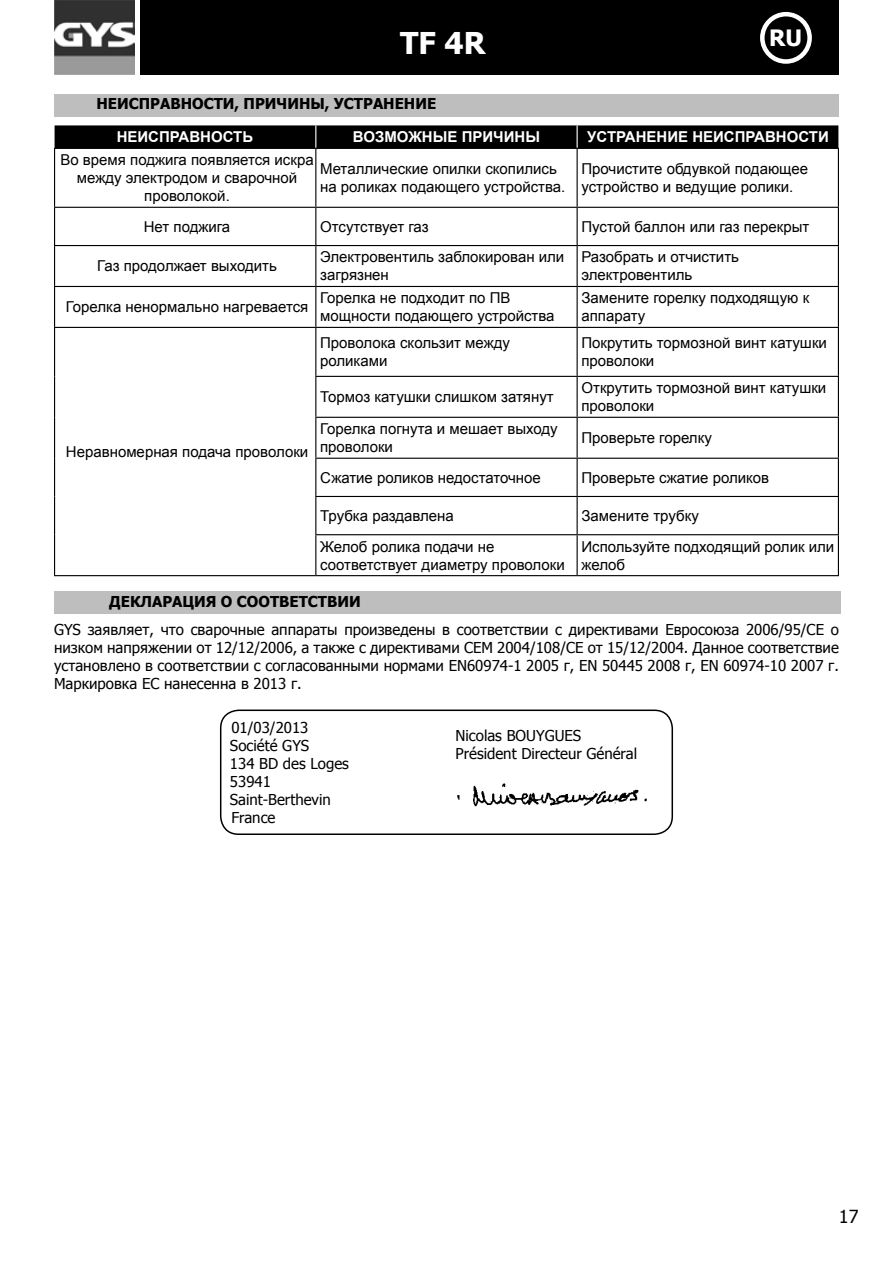
<style>
.page{position:relative;width:893px;height:1263px;background:#fff}
.page>*{position:absolute;margin:0;border:0;box-sizing:border-box;transform-origin:0 0}
.t1{font:700 30px "Tahoma";color:#fff}
.t2{font:700 22.5px "Tahoma";color:#fff}
.t3{font:18px "Tahoma";color:#000}
.t4{font:15px/18px "Arial";color:#000}
.t5{font:15px/18px "Tahoma";color:#000}
.t6{font:700 15px "Tahoma";color:#000}
.t7{font:700 15px "Arial";color:#fff}
</style>
<div class="page">
<div style="left:141px;top:0;width:698px;height:74px;background:#000"></div>
<img style="left:54px;top:0;width:81px;height:74px">
<div style="left:760px;top:12px;width:52px;height:52px;border:4px solid #fff;border-radius:50%"></div>
<div style="left:54px;top:94px;width:785px;height:23px;background:#bebebe"></div>
<div style="left:55px;top:125px;width:783px;height:23px;background:#000"></div>
<hr style="left:54px;top:148px;width:262px;height:1px;background:#000">
<hr style="left:316px;top:148px;width:261px;height:1px;background:#000">
<hr style="left:577px;top:148px;width:262px;height:1px;background:#000">
<hr style="left:54px;top:207px;width:262px;height:1px;background:#000">
<hr style="left:316px;top:207px;width:261px;height:1px;background:#000">
<hr style="left:577px;top:207px;width:262px;height:1px;background:#000">
<hr style="left:54px;top:245px;width:262px;height:1px;background:#000">
<hr style="left:316px;top:245px;width:261px;height:1px;background:#000">
<hr style="left:577px;top:245px;width:262px;height:1px;background:#000">
<hr style="left:54px;top:286px;width:262px;height:1px;background:#000">
<hr style="left:316px;top:286px;width:261px;height:1px;background:#000">
<hr style="left:577px;top:286px;width:262px;height:1px;background:#000">
<hr style="left:54px;top:327px;width:262px;height:1px;background:#000">
<hr style="left:316px;top:327px;width:261px;height:1px;background:#000">
<hr style="left:577px;top:327px;width:262px;height:1px;background:#000">
<hr style="left:315px;top:376px;width:262px;height:1px;background:#000">
<hr style="left:577px;top:376px;width:262px;height:1px;background:#000">
<hr style="left:315px;top:417px;width:262px;height:1px;background:#000">
<hr style="left:577px;top:417px;width:262px;height:1px;background:#000">
<hr style="left:315px;top:458px;width:262px;height:1px;background:#000">
<hr style="left:577px;top:458px;width:262px;height:1px;background:#000">
<hr style="left:315px;top:496px;width:262px;height:1px;background:#000">
<hr style="left:577px;top:496px;width:262px;height:1px;background:#000">
<hr style="left:315px;top:534px;width:262px;height:1px;background:#000">
<hr style="left:577px;top:534px;width:262px;height:1px;background:#000">
<hr style="left:54px;top:575px;width:262px;height:1px;background:#000">
<hr style="left:316px;top:575px;width:261px;height:1px;background:#000">
<hr style="left:577px;top:575px;width:262px;height:1px;background:#000">
<hr style="left:54px;top:149px;width:1px;height:58px;background:#000">
<hr style="left:54px;top:208px;width:1px;height:37px;background:#000">
<hr style="left:54px;top:246px;width:1px;height:40px;background:#000">
<hr style="left:54px;top:287px;width:1px;height:40px;background:#000">
<hr style="left:54px;top:328px;width:1px;height:48px;background:#000">
<hr style="left:54px;top:376px;width:1px;height:41px;background:#000">
<hr style="left:54px;top:417px;width:1px;height:41px;background:#000">
<hr style="left:54px;top:458px;width:1px;height:38px;background:#000">
<hr style="left:54px;top:496px;width:1px;height:39px;background:#000">
<hr style="left:54px;top:535px;width:1px;height:40px;background:#000">
<hr style="left:315px;top:149px;width:1px;height:58px;background:#000">
<hr style="left:577px;top:149px;width:1px;height:58px;background:#000">
<hr style="left:838px;top:149px;width:1px;height:58px;background:#000">
<hr style="left:315px;top:208px;width:1px;height:37px;background:#000">
<hr style="left:577px;top:208px;width:1px;height:37px;background:#000">
<hr style="left:838px;top:208px;width:1px;height:37px;background:#000">
<hr style="left:315px;top:246px;width:1px;height:40px;background:#000">
<hr style="left:577px;top:246px;width:1px;height:40px;background:#000">
<hr style="left:838px;top:246px;width:1px;height:40px;background:#000">
<hr style="left:315px;top:287px;width:1px;height:40px;background:#000">
<hr style="left:577px;top:287px;width:1px;height:40px;background:#000">
<hr style="left:838px;top:287px;width:1px;height:40px;background:#000">
<hr style="left:315px;top:328px;width:1px;height:48px;background:#000">
<hr style="left:577px;top:328px;width:1px;height:48px;background:#000">
<hr style="left:838px;top:328px;width:1px;height:48px;background:#000">
<hr style="left:315px;top:377px;width:1px;height:40px;background:#000">
<hr style="left:577px;top:377px;width:1px;height:40px;background:#000">
<hr style="left:838px;top:377px;width:1px;height:40px;background:#000">
<hr style="left:315px;top:418px;width:1px;height:40px;background:#000">
<hr style="left:577px;top:418px;width:1px;height:40px;background:#000">
<hr style="left:838px;top:418px;width:1px;height:40px;background:#000">
<hr style="left:315px;top:459px;width:1px;height:37px;background:#000">
<hr style="left:577px;top:459px;width:1px;height:37px;background:#000">
<hr style="left:838px;top:459px;width:1px;height:37px;background:#000">
<hr style="left:315px;top:497px;width:1px;height:37px;background:#000">
<hr style="left:577px;top:497px;width:1px;height:37px;background:#000">
<hr style="left:838px;top:497px;width:1px;height:37px;background:#000">
<hr style="left:315px;top:535px;width:1px;height:40px;background:#000">
<hr style="left:577px;top:535px;width:1px;height:40px;background:#000">
<hr style="left:838px;top:535px;width:1px;height:40px;background:#000">
<div style="left:54px;top:591px;width:786px;height:22px;background:#bebebe"></div>
<img style="left:457px;top:783px;width:190px;height:24px">
<div style="left:220px;top:709px;width:453px;height:126px;border:2px solid #000;border-radius:18px"></div>
<h1 class="t1" style="left:400px;top:22px;width:85px">TF 4R</h1>
<h2 class="t2" style="left:769px;top:22px;width:34px">RU</h2>
<p class="t6" style="left:97px;top:93px;width:341px">НЕИСПРАВНОСТИ, ПРИЧИНЫ, УСТРАНЕНИЕ</p>
<p class="t7" style="left:117px;top:127px;width:138px">НЕИСПРАВНОСТЬ</p>
<p class="t7" style="left:353px;top:127px;width:189px">ВОЗМОЖНЫЕ ПРИЧИНЫ</p>
<p class="t7" style="left:587px;top:127px;width:243px">УСТРАНЕНИЕ НЕИСПРАВНОСТИ</p>
<p class="t4" style="left:60px;top:151px;width:255px;text-align:center">Во время поджига появляется искра между электродом и сварочной проволокой.</p>
<p class="t4" style="left:320px;top:160px;width:247px">Металлические опилки скопились на роликах подающего устройства.</p>
<p class="t4" style="left:581px;top:160px;width:228px">Прочистите обдувкой подающее устройство и ведущие ролики.</p>
<p class="t4" style="left:144px;top:218px;width:88px">Нет поджига</p>
<p class="t4" style="left:320px;top:218px;width:110px">Отсутствует газ</p>
<p class="t4" style="left:581px;top:218px;width:229px">Пустой баллон или газ перекрыт</p>
<p class="t4" style="left:97px;top:257px;width:181px">Газ продолжает выходить</p>
<p class="t4" style="left:320px;top:248px;width:246px">Электровентиль заблокирован или загрязнен</p>
<p class="t4" style="left:581px;top:248px;width:159px">Разобрать и отчистить электровентиль</p>
<p class="t4" style="left:66px;top:298px;width:244px">Горелка ненормально нагревается</p>
<p class="t4" style="left:320px;top:289px;width:236px">Горелка не подходит по ПВ мощности подающего устройства</p>
<p class="t4" style="left:581px;top:289px;width:229px">Замените горелку подходящую к аппарату</p>
<p class="t4" style="left:66px;top:443px;width:244px">Неравномерная подача проволоки</p>
<p class="t4" style="left:320px;top:334px;width:191px">Проволока скользит между роликами</p>
<p class="t4" style="left:581px;top:334px;width:247px">Покрутить тормозной винт катушки проволоки</p>
<p class="t4" style="left:320px;top:388px;width:235px">Тормоз катушки слишком затянут</p>
<p class="t4" style="left:581px;top:379px;width:246px">Открутить тормозной винт катушки проволоки</p>
<p class="t4" style="left:320px;top:420px;width:239px">Горелка погнута и мешает выходу проволоки</p>
<p class="t4" style="left:581px;top:429px;width:132px">Проверьте горелку</p>
<p class="t4" style="left:320px;top:469px;width:222px">Сжатие роликов недостаточное</p>
<p class="t4" style="left:581px;top:469px;width:189px">Проверьте сжатие роликов</p>
<p class="t4" style="left:320px;top:507px;width:135px">Трубка раздавлена</p>
<p class="t4" style="left:581px;top:507px;width:119px">Замените трубку</p>
<p class="t4" style="left:320px;top:537px;width:246px">Желоб ролика подачи не соответствует диаметру проволоки</p>
<p class="t4" style="left:581px;top:537px;width:254px">Используйте подходящий ролик или желоб</p>
<p class="t6" style="left:109px;top:591px;width:23px">Декларация</p>
<p class="t6" style="left:221px;top:591px;width:28px">о соответствии</p>
<p class="t5" style="left:54px;top:619px;width:786px;text-align:justify">GYS заявляет, что сварочные аппараты произведены в соответствии с директивами Евросоюза 2006/95/CE о низком напряжении от 12/12/2006, а также с директивами CEМ 2004/108/CE от 15/12/2004. Данное соответствие установлено в соответствии с согласованными нормами EN60974-1 2005 г, EN 50445 2008 г, EN 60974-10 2007 г.<br>Маркировка ЕС нанесенна в 2013 г.</p>
<p class="t5" style="left:230px;top:718px;width:121px">01/03/2013<br>Société GYS<br>134 BD des Loges<br>53941<br>Saint-Berthevin<br>France</p>
<p class="t5" style="left:455px;top:726px;width:183px">Nicolas BOUYGUES<br>Président Directeur Général</p>
<p class="t3" style="left:839px;top:1204px;width:21px">17</p>
</div>
